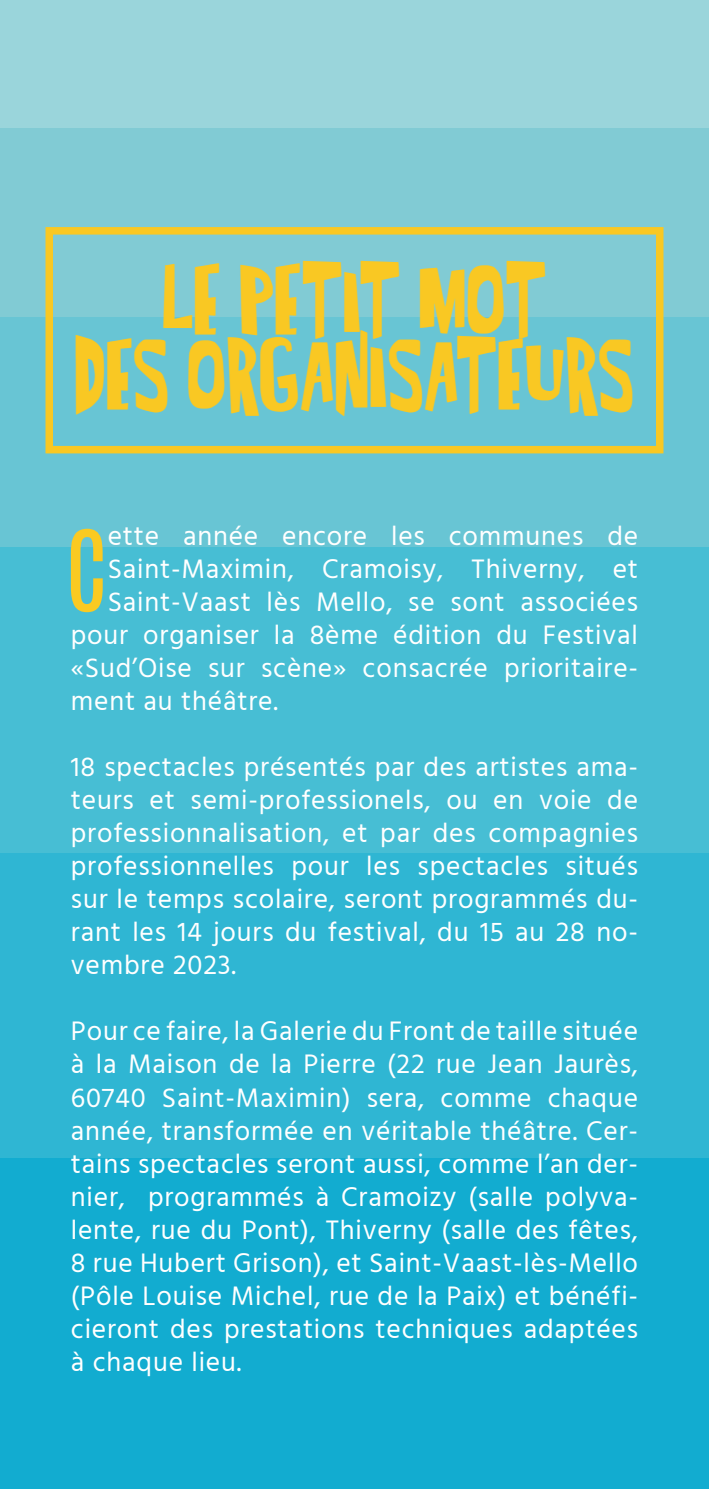
<style>
.page{position:relative;width:709px;height:1489px;background:#fff}
.page>*{position:absolute;margin:0;border:0;box-sizing:border-box;transform-origin:0 0}
.t1{font:94.75px "Antonio";color:#faca22}
.t2{font:45px "Super Modernblack";color:#f9c823}
.t3{font:27.5px/33px "Hind";letter-spacing:.03em;color:#fff;text-align:justify}
</style>
<div class="page">
<div style="left:0;top:0;width:709px;height:128px;background:#9ad5db"></div>
<div style="left:0;top:128px;width:709px;height:189px;background:#81cbd4"></div>
<div style="left:0;top:317px;width:709px;height:230px;background:#68c5d4"></div>
<div style="left:0;top:547px;width:709px;height:305px;background:#47bed4"></div>
<div style="left:0;top:852px;width:709px;height:306px;background:#2fb6d3"></div>
<div style="left:0;top:1158px;width:709px;height:330px;background:#12acd0"></div>
<div style="left:45px;top:227px;width:618px;height:226px;border:8px solid #f9c823"></div>
<p class="t2" style="left:162px;top:275px;width:386px">LE PETIT MOT</p>
<p class="t2" style="left:75px;top:350px;width:561px">DES ORGANISATEURS</p>
<p class="t1" style="left:65px;top:501px;width:44px">C</p>
<p class="t3" style="left:108px;top:521px;width:532px">ette année encore les communes de</p>
<p class="t3" style="left:108px;top:554px;width:532px">Saint-Maximin, Cramoisy, Thiverny, et</p>
<p class="t3" style="left:108px;top:587px;width:532px">Saint-Vaast lès Mello, se sont associées</p>
<p class="t3" style="left:71px;top:620px;width:568px">pour organiser la 8ème édition du Festival</p>
<p class="t3" style="left:71px;top:653px;width:568px">«Sud’Oise sur scène» consacrée prioritaire-</p>
<p class="t3" style="left:71px;top:686px;width:208px">ment au théâtre.</p>
<p class="t3" style="left:71px;top:752px;width:568px">18 spectacles présentés par des artistes ama&shy;teurs et semi-professionels, ou en voie de professionnalisation, et par des compagnies professionnelles pour les spectacles situés sur le temps scolaire, seront programmés du&shy;rant les 14 jours du festival, du 15 au 28 no&shy;vembre 2023.</p>
<p class="t3" style="left:71px;top:1016px;width:568px">Pour ce faire, la Galerie du Front de taille située à la Maison de la Pierre (22 rue Jean Jaurès, 60740 Saint-Maximin) sera, comme chaque année, transformée en véritable théâtre. Cer&shy;tains spectacles seront aussi, comme l’an der&shy;nier, programmés à Cramoizy (salle polyva&shy;lente, rue du Pont), Thiverny (salle des fêtes, 8 rue Hubert Grison), et Saint-Vaast-lès-Mello (Pôle Louise Michel, rue de la Paix) et bénéfi&shy;cieront des prestations techniques adaptées à chaque lieu.</p>
</div>
